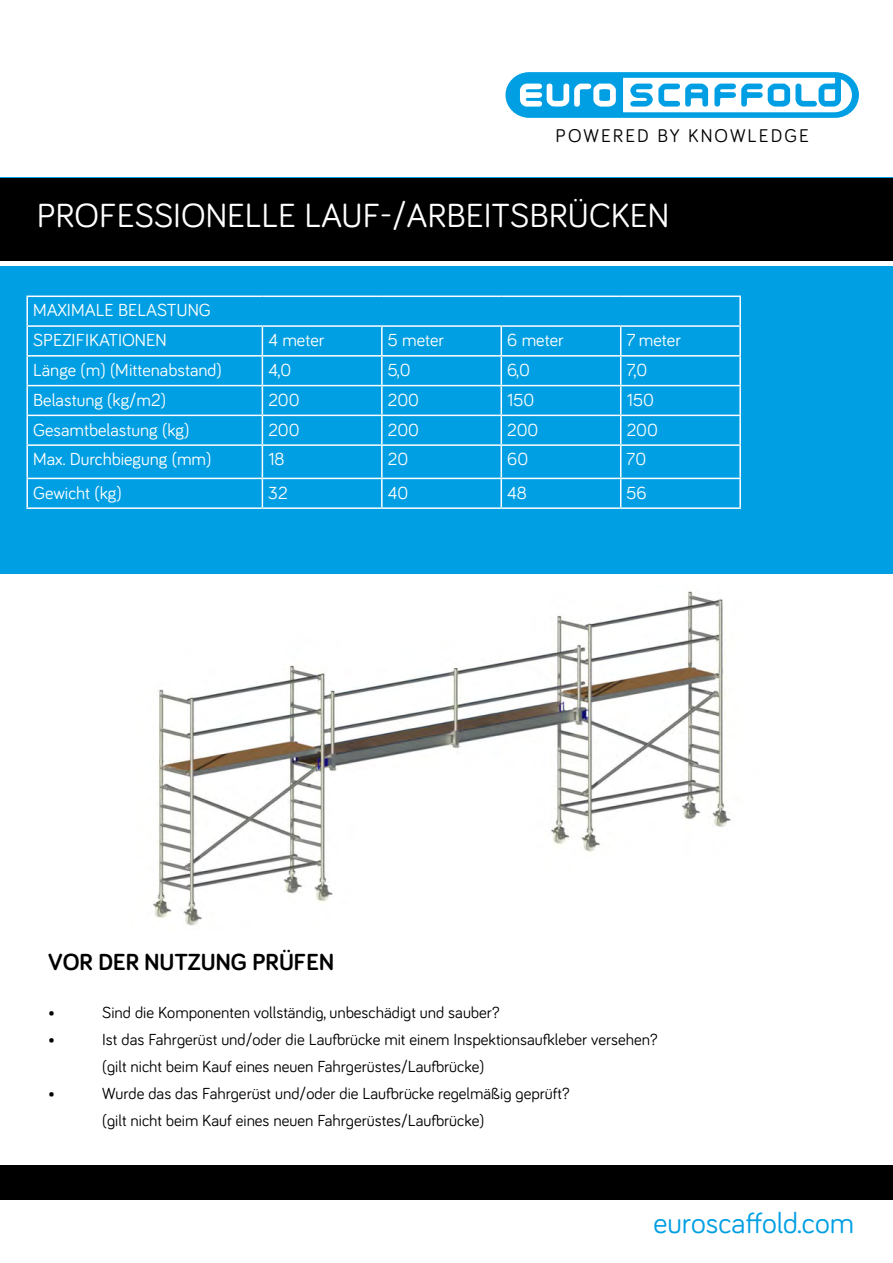
<style>
.page{position:relative;width:893px;height:1263px;background:#fff}
.page>*{position:absolute;margin:0;border:0;box-sizing:border-box;transform-origin:0 0}
.t1{font:34.5px "Bariol";color:#fff}
.t2{font:30px "Bariol";color:#009fe3}
.t3{font:700 24px "Bariol";color:#000}
.t4{font:18.9px "Bariol";letter-spacing:.11em;color:#000}
.t5{font:18px/29.7px "Bariol";color:#fff}
.t6{font:18px "Bariol";color:#fff}
.t7{font:16.5px/27px "Bariol";color:#000}
</style>
<div class="page">
<img style="left:152px;top:591px;width:579px;height:335px">
<div style="left:0;top:177px;width:893px;height:397px;background:#009fe3"></div>
<div style="left:0;top:178px;width:893px;height:86px;background:#000"></div>
<div style="left:0;top:261px;width:893px;height:5px;background:#fff"></div>
<div style="left:0;top:1165px;width:893px;height:35px;background:#000"></div>
<svg style="left:505px;top:72px;width:354px;height:46px"></svg>
<hr style="left:26px;top:296px;width:236px;height:1px;background:#fff">
<hr style="left:26px;top:297px;width:2px;height:28px;background:#fff">
<hr style="left:262px;top:296px;width:120px;height:1px;background:#fff">
<hr style="left:382px;top:296px;width:119px;height:1px;background:#fff">
<hr style="left:501px;top:296px;width:120px;height:1px;background:#fff">
<hr style="left:621px;top:296px;width:120px;height:1px;background:#fff">
<hr style="left:739px;top:297px;width:2px;height:28px;background:#fff">
<hr style="left:621px;top:325px;width:120px;height:2px;background:#fff">
<hr style="left:739px;top:327px;width:2px;height:28px;background:#fff">
<hr style="left:621px;top:355px;width:120px;height:2px;background:#fff">
<hr style="left:739px;top:357px;width:2px;height:28px;background:#fff">
<hr style="left:621px;top:385px;width:120px;height:1px;background:#fff">
<hr style="left:739px;top:386px;width:2px;height:29px;background:#fff">
<hr style="left:621px;top:415px;width:120px;height:1px;background:#fff">
<hr style="left:739px;top:416px;width:2px;height:28px;background:#fff">
<hr style="left:621px;top:444px;width:120px;height:2px;background:#fff">
<hr style="left:739px;top:446px;width:2px;height:32px;background:#fff">
<hr style="left:621px;top:478px;width:120px;height:1px;background:#fff">
<hr style="left:739px;top:479px;width:2px;height:28px;background:#fff">
<hr style="left:621px;top:507px;width:120px;height:2px;background:#fff">
<hr style="left:501px;top:325px;width:120px;height:2px;background:#fff">
<hr style="left:501px;top:355px;width:120px;height:2px;background:#fff">
<hr style="left:501px;top:385px;width:120px;height:1px;background:#fff">
<hr style="left:501px;top:415px;width:120px;height:1px;background:#fff">
<svg style="left:620px;top:327px;width:1px;height:117px"></svg>
<hr style="left:501px;top:444px;width:120px;height:2px;background:#fff">
<hr style="left:620px;top:446px;width:1px;height:32px;background:#fff">
<hr style="left:501px;top:478px;width:120px;height:1px;background:#fff">
<svg style="left:620px;top:479px;width:1px;height:28px"></svg>
<hr style="left:501px;top:507px;width:120px;height:2px;background:#fff">
<hr style="left:382px;top:325px;width:119px;height:2px;background:#fff">
<hr style="left:382px;top:355px;width:119px;height:2px;background:#fff">
<hr style="left:382px;top:385px;width:119px;height:1px;background:#fff">
<hr style="left:382px;top:415px;width:119px;height:1px;background:#fff">
<svg style="left:501px;top:327px;width:1px;height:117px"></svg>
<hr style="left:382px;top:444px;width:119px;height:2px;background:#fff">
<hr style="left:501px;top:446px;width:1px;height:32px;background:#fff">
<hr style="left:382px;top:478px;width:119px;height:1px;background:#fff">
<svg style="left:501px;top:479px;width:1px;height:28px"></svg>
<hr style="left:382px;top:507px;width:119px;height:2px;background:#fff">
<hr style="left:262px;top:325px;width:120px;height:2px;background:#fff">
<hr style="left:381px;top:327px;width:2px;height:28px;background:#fff">
<hr style="left:262px;top:355px;width:120px;height:2px;background:#fff">
<hr style="left:381px;top:357px;width:2px;height:28px;background:#fff">
<hr style="left:262px;top:385px;width:120px;height:1px;background:#fff">
<hr style="left:381px;top:386px;width:2px;height:29px;background:#fff">
<hr style="left:262px;top:415px;width:120px;height:1px;background:#fff">
<hr style="left:381px;top:416px;width:2px;height:28px;background:#fff">
<hr style="left:262px;top:444px;width:120px;height:2px;background:#fff">
<hr style="left:381px;top:446px;width:2px;height:32px;background:#fff">
<hr style="left:262px;top:478px;width:120px;height:1px;background:#fff">
<hr style="left:381px;top:479px;width:2px;height:28px;background:#fff">
<hr style="left:262px;top:507px;width:120px;height:2px;background:#fff">
<hr style="left:26px;top:325px;width:236px;height:2px;background:#fff">
<hr style="left:26px;top:327px;width:2px;height:28px;background:#fff">
<hr style="left:26px;top:355px;width:236px;height:2px;background:#fff">
<hr style="left:26px;top:357px;width:2px;height:28px;background:#fff">
<hr style="left:26px;top:385px;width:236px;height:1px;background:#fff">
<hr style="left:26px;top:386px;width:2px;height:29px;background:#fff">
<hr style="left:26px;top:415px;width:236px;height:1px;background:#fff">
<hr style="left:26px;top:416px;width:2px;height:28px;background:#fff">
<svg style="left:262px;top:327px;width:1px;height:117px"></svg>
<hr style="left:26px;top:444px;width:236px;height:2px;background:#fff">
<hr style="left:26px;top:446px;width:2px;height:32px;background:#fff">
<hr style="left:262px;top:446px;width:1px;height:32px;background:#fff">
<hr style="left:26px;top:478px;width:236px;height:1px;background:#fff">
<hr style="left:26px;top:479px;width:2px;height:28px;background:#fff">
<svg style="left:262px;top:479px;width:1px;height:28px"></svg>
<hr style="left:26px;top:507px;width:236px;height:2px;background:#fff">
<p class="t4" style="left:556px;top:123px;width:255px">POWERED BY KNOWLEDGE</p>
<h1 class="t1" style="left:37px;top:192px;width:634px">PROFESSIONELLE LAUF-/ARBEITSBRÜCKEN</h1>
<p class="t5" style="left:33px;top:295px;width:179px">MAXIMALE BELASTUNG<br>SPEZIFIKATIONEN</p>
<p class="t6" style="left:268px;top:328px;width:57px">4 meter</p>
<p class="t6" style="left:388px;top:328px;width:58px">5 meter</p>
<p class="t6" style="left:507px;top:328px;width:58px">6 meter</p>
<p class="t6" style="left:627px;top:328px;width:56px">7 meter</p>
<p class="t5" style="left:33px;top:354px;width:190px">Länge (m) (Mittenabstand)</p>
<p class="t6" style="left:268px;top:358px;width:24px">4,0</p>
<p class="t6" style="left:388px;top:358px;width:24px">5,0</p>
<p class="t6" style="left:507px;top:358px;width:24px">6,0</p>
<p class="t6" style="left:627px;top:358px;width:22px">7,0</p>
<p class="t5" style="left:33px;top:384px;width:134px">Belastung (kg/m2)</p>
<p class="t6" style="left:268px;top:388px;width:33px">200</p>
<p class="t6" style="left:388px;top:388px;width:33px">200</p>
<p class="t6" style="left:507px;top:388px;width:29px">150</p>
<p class="t6" style="left:627px;top:388px;width:29px">150</p>
<p class="t5" style="left:33px;top:414px;width:158px">Gesamtbelastung (kg)</p>
<p class="t6" style="left:268px;top:417px;width:33px">200</p>
<p class="t6" style="left:388px;top:417px;width:33px">200</p>
<p class="t6" style="left:507px;top:417px;width:33px">200</p>
<p class="t6" style="left:627px;top:417px;width:33px">200</p>
<p class="t5" style="left:33px;top:443px;width:180px">Max. Durchbiegung (mm)</p>
<p class="t6" style="left:268px;top:447px;width:18px">18</p>
<p class="t6" style="left:388px;top:447px;width:22px">20</p>
<p class="t6" style="left:507px;top:447px;width:23px">60</p>
<p class="t6" style="left:627px;top:447px;width:21px">70</p>
<p class="t5" style="left:33px;top:477px;width:90px">Gewicht (kg)</p>
<p class="t6" style="left:268px;top:480px;width:21px">32</p>
<p class="t6" style="left:388px;top:480px;width:22px">40</p>
<p class="t6" style="left:507px;top:480px;width:21px">48</p>
<p class="t6" style="left:627px;top:480px;width:22px">56</p>
<h3 class="t3" style="left:48px;top:945px;width:287px">VOR DER NUTZUNG PRÜFEN</h3>
<p class="t7" style="left:48px;top:998px;width:8px">•</p>
<p class="t7" style="left:102px;top:998px;width:399px">Sind die Komponenten vollständig, unbeschädigt und sauber?</p>
<p class="t7" style="left:48px;top:1025px;width:8px">•</p>
<p class="t7" style="left:102px;top:1025px;width:557px">Ist das Fahrgerüst und/oder die Laufbrücke mit einem Inspektionsaufkleber versehen? (gilt nicht beim Kauf eines neuen Fahrgerüstes/Laufbrücke)</p>
<p class="t7" style="left:48px;top:1079px;width:8px">•</p>
<p class="t7" style="left:102px;top:1079px;width:469px">Wurde das das Fahrgerüst und/oder die Laufbrücke regelmäßig geprüft? (gilt nicht beim Kauf eines neuen Fahrgerüstes/Laufbrücke)</p>
<h2 class="t2" style="left:653px;top:1202px;width:202px">euroscaffold.com</h2>
</div>
